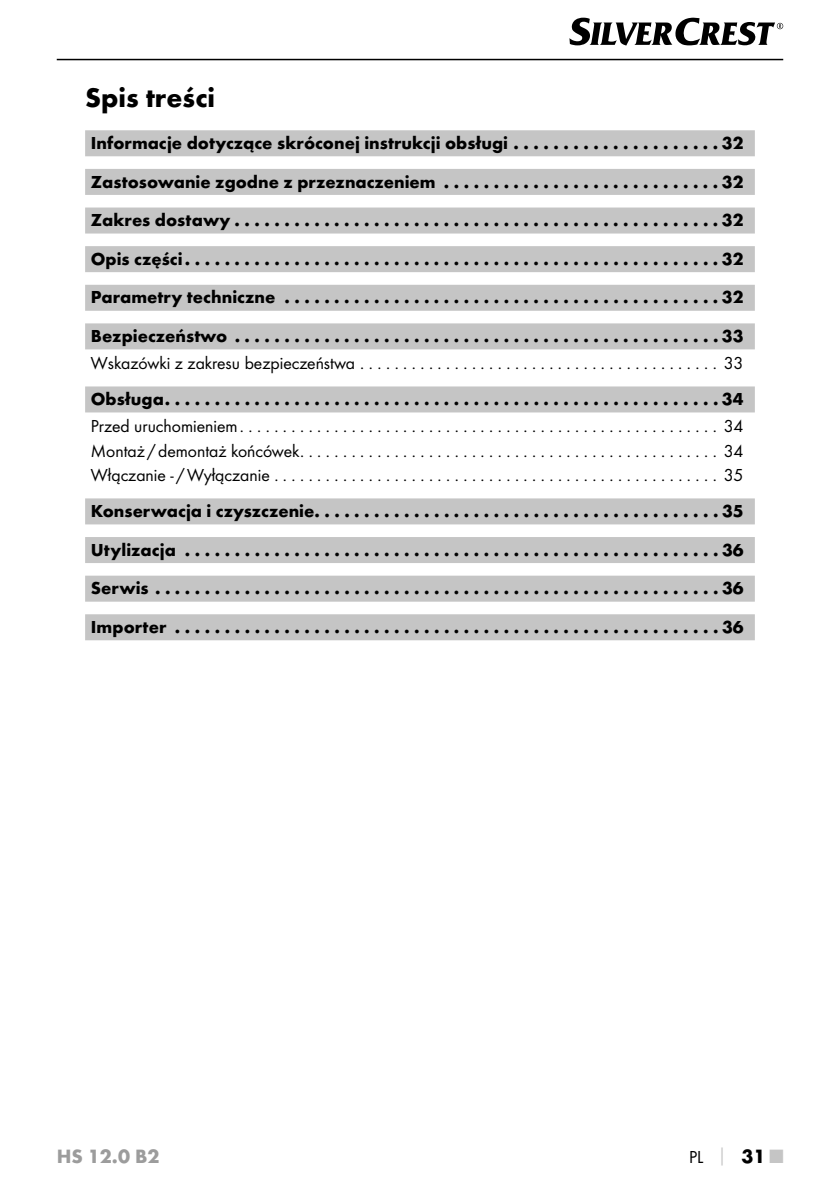
<style>
.page{position:relative;width:840px;height:1191px;background:#fff}
.page>*{position:absolute;margin:0;border:0;box-sizing:border-box;transform-origin:0 0}
.t1{font:700 28px "Futura";color:#000}
.t2{font:700 20px "Futura";color:#9c9c9c}
.t3{font:700 18px/38.6px "Futura";color:#000;text-align:justify}
.t4{font:18px/24.4px "Futura Boo";color:#000;text-align:justify}
.s1{font-family:"Futura";font-weight:700;color:#c5c5c5}
.s2{font-family:"Futura";font-weight:700;font-size:20px}
.s3{font-family:"Futura";font-weight:700;font-size:20px;color:#c5c5c5}
</style>
<div class="page">
<hr style="left:57px;top:59px;width:725px;height:1px;background:#000">
<svg style="left:569px;top:18px;width:213px;height:28px"></svg>
<div style="left:85px;top:130px;width:669px;height:26px;background:#c5c5c5"></div>
<div style="left:85px;top:169px;width:669px;height:26px;background:#c5c5c5"></div>
<div style="left:85px;top:207px;width:669px;height:26px;background:#c5c5c5"></div>
<div style="left:85px;top:246px;width:669px;height:26px;background:#c5c5c5"></div>
<div style="left:85px;top:285px;width:669px;height:26px;background:#c5c5c5"></div>
<div style="left:85px;top:323px;width:669px;height:26px;background:#c5c5c5"></div>
<div style="left:85px;top:386px;width:669px;height:26px;background:#c5c5c5"></div>
<div style="left:85px;top:498px;width:669px;height:26px;background:#c5c5c5"></div>
<div style="left:85px;top:537px;width:669px;height:26px;background:#c5c5c5"></div>
<div style="left:85px;top:575px;width:669px;height:26px;background:#c5c5c5"></div>
<div style="left:85px;top:614px;width:669px;height:26px;background:#c5c5c5"></div>
<h1 class="t1" style="left:85px;top:80px;width:131px">Spis treści</h1>
<p class="t3" style="left:91px;top:123px;width:654px">Informacje dotyczące skróconej instrukcji obsługi . . . . . . . . . . . . . . . . . . . . 32<br>Zastosowanie zgodne z przeznaczeniem . . . . . . . . . . . . . . . . . . . . . . . . . . . 32<br>Zakres dostawy . . . . . . . . . . . . . . . . . . . . . . . . . . . . . . . . . . . . . . . . . . . . . . . . 32<br>Opis części . . . . . . . . . . . . . . . . . . . . . . . . . . . . . . . . . . . . . . . . . . . . . . . . . . . . . 32<br>Parametry techniczne . . . . . . . . . . . . . . . . . . . . . . . . . . . . . . . . . . . . . . . . . . . 32<br>Bezpieczeństwo . . . . . . . . . . . . . . . . . . . . . . . . . . . . . . . . . . . . . . . . . . . . . . . . 33</p>
<p class="t4" style="left:91px;top:351px;width:653px">Wskazówki z zakresu bezpieczeństwa . . . . . . . . . . . . . . . . . . . . . . . . . . . . . . . . . . . . . . . . . . 33</p>
<p class="t3" style="left:91px;top:379px;width:653px">Obsługa . . . . . . . . . . . . . . . . . . . . . . . . . . . . . . . . . . . . . . . . . . . . . . . . . . . . . . . 34</p>
<p class="t4" style="left:91px;top:414px;width:653px">Przed uruchomieniem . . . . . . . . . . . . . . . . . . . . . . . . . . . . . . . . . . . . . . . . . . . . . . . . . . . . . . . . 34<br>Montaż /demontaż końcówek . . . . . . . . . . . . . . . . . . . . . . . . . . . . . . . . . . . . . . . . . . . . . . . . . 34<br>Włączanie - /Wyłączanie . . . . . . . . . . . . . . . . . . . . . . . . . . . . . . . . . . . . . . . . . . . . . . . . . . . . 35</p>
<p class="t3" style="left:91px;top:491px;width:653px">Konserwacja i czyszczenie.........................................35<br>Utylizacja . . . . . . . . . . . . . . . . . . . . . . . . . . . . . . . . . . . . . . . . . . . . . . . . . . . . . 36<br>Serwis . . . . . . . . . . . . . . . . . . . . . . . . . . . . . . . . . . . . . . . . . . . . . . . . . . . . . . . . 36<br>Importer . . . . . . . . . . . . . . . . . . . . . . . . . . . . . . . . . . . . . . . . . . . . . . . . . . . . . . 36</p>
<p class="t2" style="left:57px;top:1143px;width:104px">HS 12.0 B2</p>
<p class="t4" style="left:688px;top:1144px;width:96px">PL <span class="s1">│</span> <span class="s2">31</span> <span class="s3">■</span></p>
</div>
